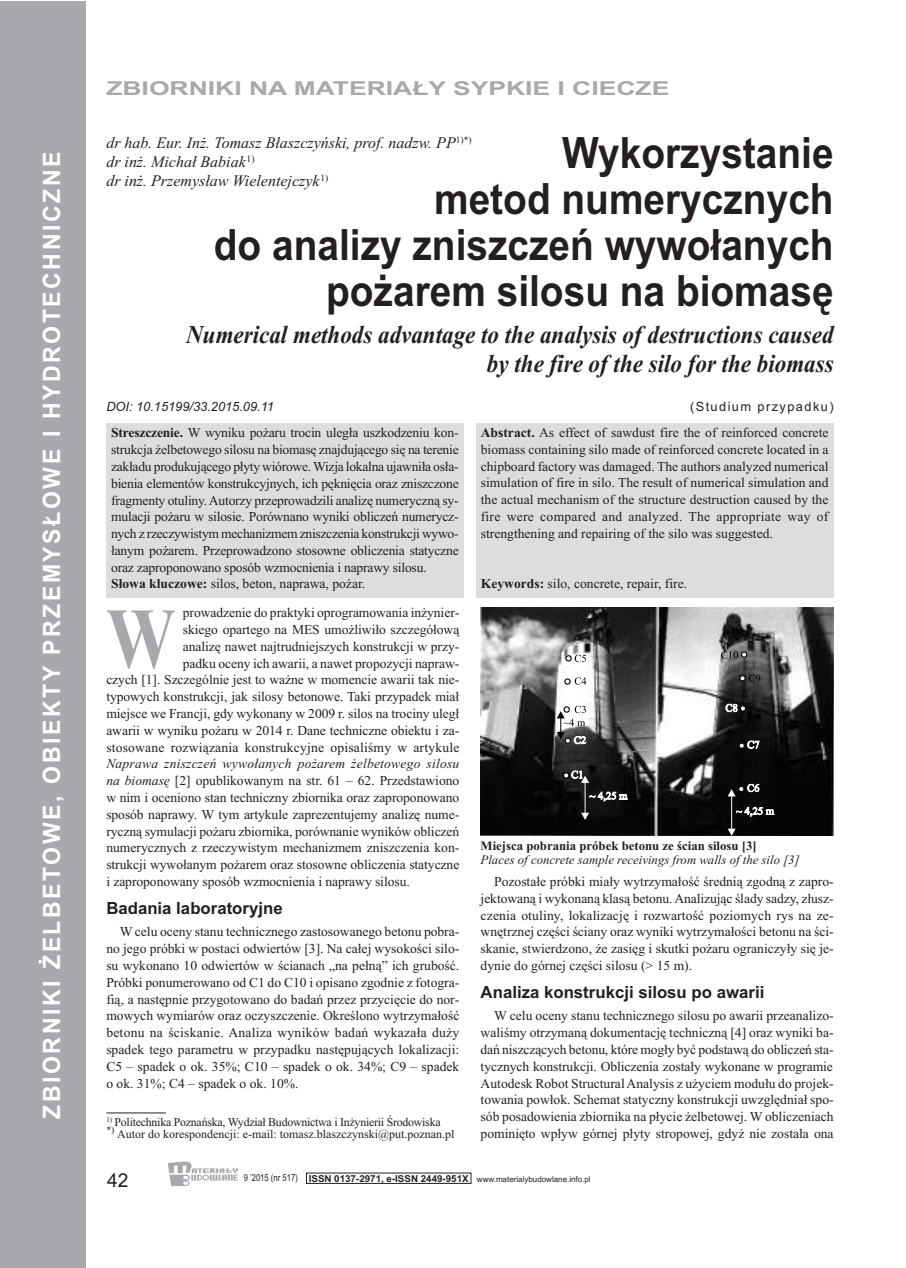
<style>
.page{position:relative;width:906px;height:1268px;background:#fff}
.page>*{position:absolute;margin:0;border:0;box-sizing:border-box;transform-origin:0 0}
.t1{font:700 86.25px "Times New Roman";color:#a8a9ad;scale:.8 1}
.t2{font:700 43.2px/46.2px "Arial";color:#231f20;text-align:right;scale:.9 1}
.t3{font:italic 700 25.65px/28.7px "Times New Roman";color:#231f20;text-align:right;scale:.9 1}
.t4{font:700 24px "Arial";letter-spacing:.11em;color:#fff;scale:.96 1}
.t5{font:700 19.2px "Arial";color:#a8a9ad;scale:1.38 1}
.t6{font:19.2px "Arial";color:#231f20}
.t7{font:700 16.8px "Arial";color:#231f20}
.t8{font:italic 16.05px/19.2px "Times New Roman";color:#231f20}
.t9{font:13.65px/16.8px "Times New Roman";letter-spacing:-.005em;color:#231f20;text-align:justify}
.t10{font:italic 12.75px "Times New Roman";color:#231f20}
.t11{font:700 12.75px "Times New Roman";color:#231f20}
.t12{font:italic 12.75px "Arial";color:#231f20}
.t13{font:12.75px "Arial";letter-spacing:.11em;color:#231f20}
.t14{font:12px/12.8px "Times New Roman";letter-spacing:-.02em;color:#231f20}
.t15{font:7.95px "Arial";color:#231f20}
.s1{font-weight:700}
.s2{font-style:italic}
.s3{font-size:9.6px}
.s4{font-weight:700;font-size:9.6px}
</style>
<div class="page">
<div style="left:0;top:1px;width:85px;height:1266px;background:#a8a9ad"></div>
<svg style="left:168px;top:1161px;width:70px;height:24px"></svg>
<hr style="left:106px;top:1112px;width:60px;height:1px;background:#231f20">
<div style="left:106px;top:423px;width:357px;height:174px;background:#dcdddf"></div>
<div style="left:476px;top:423px;width:357px;height:174px;background:#dcdddf"></div>
<img style="left:480px;top:607px;width:353px;height:228px">
<div style="left:565px;top:655px;width:7px;height:6px;border:1px solid #000;border-radius:50%"></div>
<div style="left:564px;top:678px;width:7px;height:6px;border:1px solid #000;border-radius:50%"></div>
<div style="left:738px;top:742px;width:7px;height:6px;border:1px solid #000;border-radius:50%"></div>
<hr style="left:584px;top:782px;width:1px;height:31px;background:#fefefe">
<svg style="left:581px;top:812px;width:8px;height:7px"></svg>
<hr style="left:731px;top:795px;width:1px;height:34px;background:#fefefe">
<svg style="left:727px;top:828px;width:8px;height:7px"></svg>
<svg style="left:566px;top:654px;width:20px;height:8px"></svg>
<svg style="left:565px;top:677px;width:21px;height:7px"></svg>
<svg style="left:563px;top:770px;width:26px;height:12px"></svg>
<svg style="left:557px;top:705px;width:29px;height:39px"></svg>
<svg style="left:589px;top:791px;width:39px;height:10px"></svg>
<svg style="left:727px;top:783px;width:32px;height:13px"></svg>
<svg style="left:739px;top:740px;width:20px;height:8px"></svg>
<svg style="left:725px;top:703px;width:21px;height:8px"></svg>
<svg style="left:739px;top:674px;width:21px;height:7px"></svg>
<svg style="left:721px;top:651px;width:26px;height:7px"></svg>
<svg style="left:736px;top:806px;width:38px;height:10px"></svg>
<h3 class="t4" style="left:38px;top:1118px;width:1008px;rotate:-90deg">ZBIORNIKI ŻELBETOWE, OBIEKTY PRZEMYSŁOWE I HYDROTECHNICZNE</h3>
<h3 class="t5" style="left:106px;top:77px;width:409px">ZBIORNIKI NA MATERIAŁY SYPKIE I CIECZE</h3>
<p class="t8" style="left:106px;top:133px;width:367px">dr hab. Eur. Inż. Tomasz Błaszczyński, prof. nadzw. PP<sup>1)*) </sup>dr inż. Michał Babiak<sup>1)<br></sup>dr inż. Przemysław Wielentejczyk<sup>1)</sup></p>
<h2 class="t2" style="left:214px;top:129px;width:690px">Wykorzystanie<br>metod numerycznych<br>do analizy zniszczeń wywołanych pożarem silosu na biomasę</h2>
<h3 class="t3" style="left:186px;top:320px;width:721px">Numerical methods advantage to the analysis of destructions caused by the fire of the silo for the biomass</h3>
<p class="t12" style="left:106px;top:398px;width:169px">DOI: 10.15199/33.2015.09.11</p>
<p class="t13" style="left:690px;top:398px;width:145px">(Studium przypadku)</p>
<p class="t9" style="left:111px;top:424px;width:349px;text-align:left"><span class="s1">Streszczenie.</span> W wyniku pożaru trocin uległa uszkodzeniu kon&shy;strukcja żelbetowego silosu na biomasę znajdującego się na terenie zakładu produkującego płyty wiórowe.Wizja lokalna ujawniła osła&shy;bienia elementów konstrukcyjnych, ich pęknięcia oraz zniszczone fragmenty otuliny.Autorzy przeprowadzili analizę numeryczną sy&shy;mulacji pożaru w silosie. Porównano wyniki obliczeń numerycz&shy;nych z rzeczywistym mechanizmem zniszczenia konstrukcji wywo&shy;łanym pożarem. Przeprowadzono stosowne obliczenia statyczne oraz zaproponowano sposób wzmocnienia i naprawy silosu.<br><span class="s1">Słowa kluczowe:</span> silos, beton, naprawa, pożar.</p>
<p class="t9" style="left:481px;top:424px;width:349px"><span class="s1">Abstract.</span> As effect of sawdust fire the of reinforced concrete biomass containing silo made of reinforced concrete located in a chipboard factory was damaged. The authors analyzed numerical simulation of fire in silo. The result of numerical simulation and the actual mechanism of the structure destruction caused by the fire were compared and analyzed. The appropriate way of strengthening and repairing of the silo was suggested.</p>
<p class="t9" style="left:481px;top:575px;width:208px"><span class="s1">Keywords:</span> silo, concrete, repair, fire.</p>
<p class="t9" style="left:106px;top:604px;width:354px;text-align:right">prowadzenie do praktyki oprogramowania inżynier-<br>skiego opartego na MES umożliwiło szczegółową<br>analizę nawet najtrudniejszych konstrukcji w przy-<br>padku oceny ich awarii, a nawet propozycji napraw-<br>czych [1]. Szczególnie jest to ważne w momencie awarii tak nie&shy;typowych konstrukcji, jak silosy betonowe. Taki przypadek miał miejsce we Francji, gdy wykonany w 2009 r. silos na trociny uległ awarii w wyniku pożaru w 2014 r. Dane techniczne obiektu i za&shy;stosowane rozwiązania konstrukcyjne opisaliśmy w artykule</p>
<p class="t9" style="left:106px;top:755px;width:354px"><span class="s2">Naprawa zniszczeń wywołanych pożarem żelbetowego silosu na biomasę</span> [2] opublikowanym na str. 61 – 62. Przedstawiono w nim i oceniono stan techniczny zbiornika oraz zaproponowano sposób naprawy. W tym artykule zaprezentujemy analizę nume&shy;ryczną symulacji pożaru zbiornika, porównanie wyników obliczeń numerycznych z rzeczywistym mechanizmem zniszczenia kon&shy;strukcji wywołanym pożarem oraz stosowne obliczenia statyczne i zaproponowany sposób wzmocnienia i naprawy silosu.</p>
<p class="t7" style="left:106px;top:897px;width:178px">Badania laboratoryjne</p>
<p class="t9" style="left:106px;top:923px;width:354px;text-indent:14px">W celu oceny stanu technicznego zastosowanego betonu pobra&shy;no jego próbki w postaci odwiertów [3]. Na całej wysokości silo&shy;su wykonano 10 odwiertów w ścianach „na pełną” ich grubość.<br>Próbki ponumerowano od C1 do C10 i opisano zgodnie z fotogra&shy;fią, a następnie przygotowano do badań przez przycięcie do nor&shy;mowych wymiarów oraz oczyszczenie. Określono wytrzymałość betonu na ściskanie. Analiza wyników badań wykazała duży spadek tego parametru w przypadku następujących lokalizacji:<br>C5 – spadek o ok. 35%; C10 – spadek o ok. 34%; C9 – spadek o ok. 31%; C4 – spadek o ok. 10%.</p>
<h1 class="t1" style="left:106px;top:587px;width:88px">W</h1>
<p class="t14" style="left:106px;top:1114px;width:349px"><sup>1)</sup> Politechnika Poznańska, Wydział Budownictwa i Inżynierii Środowiska<br><sup>*)</sup> Autor do korespondencji: e-mail: tomasz.blaszczynski@put.poznan.pl</p>
<p class="t11" style="left:480px;top:837px;width:278px">Miejsca pobrania próbek betonu ze ścian silosu [3]</p>
<p class="t10" style="left:480px;top:852px;width:320px">Places of concrete sample receivings from walls of the silo [3]</p>
<p class="t9" style="left:480px;top:872px;width:354px;text-indent:13px">Pozostałe próbki miały wytrzymałość średnią zgodną z zapro&shy;jektowaną i wykonaną klasą betonu.Analizując ślady sadzy, złusz&shy;czenia otuliny, lokalizację i rozwartość poziomych rys na ze&shy;wnętrznej części ściany oraz wyniki wytrzymałości betonu na ści&shy;skanie, stwierdzono, że zasięg i skutki pożaru ograniczyły się je&shy;dynie do górnej części silosu (&gt; 15 m).</p>
<p class="t7" style="left:480px;top:981px;width:285px">Analiza konstrukcji silosu po awarii</p>
<p class="t9" style="left:480px;top:1006px;width:354px;text-indent:13px">W celu oceny stanu technicznego silosu po awarii przeanalizo&shy;waliśmy otrzymaną dokumentację techniczną [4] oraz wyniki ba&shy;dań niszczących betonu, które mogły być podstawą do obliczeń sta&shy;tycznych konstrukcji. Obliczenia zostały wykonane w programie Autodesk Robot StructuralAnalysis z użyciem modułu do projek&shy;towania powłok. Schemat statyczny konstrukcji uwzględniał spo&shy;sób posadowienia zbiornika na płycie żelbetowej. W obliczeniach pominięto wpływ górnej płyty stropowej, gdyż nie została ona</p>
<h3 class="t6" style="left:107px;top:1168px;width:23px">42</h3>
<p class="t15" style="left:244px;top:1174px;width:348px"><span class="s3">9 ’2015 (nr 517)</span> <span class="s4">ISSN 0137-2971, e-ISSN 2449-951X</span> www.materialybudowlane.info.pl</p>
</div>
